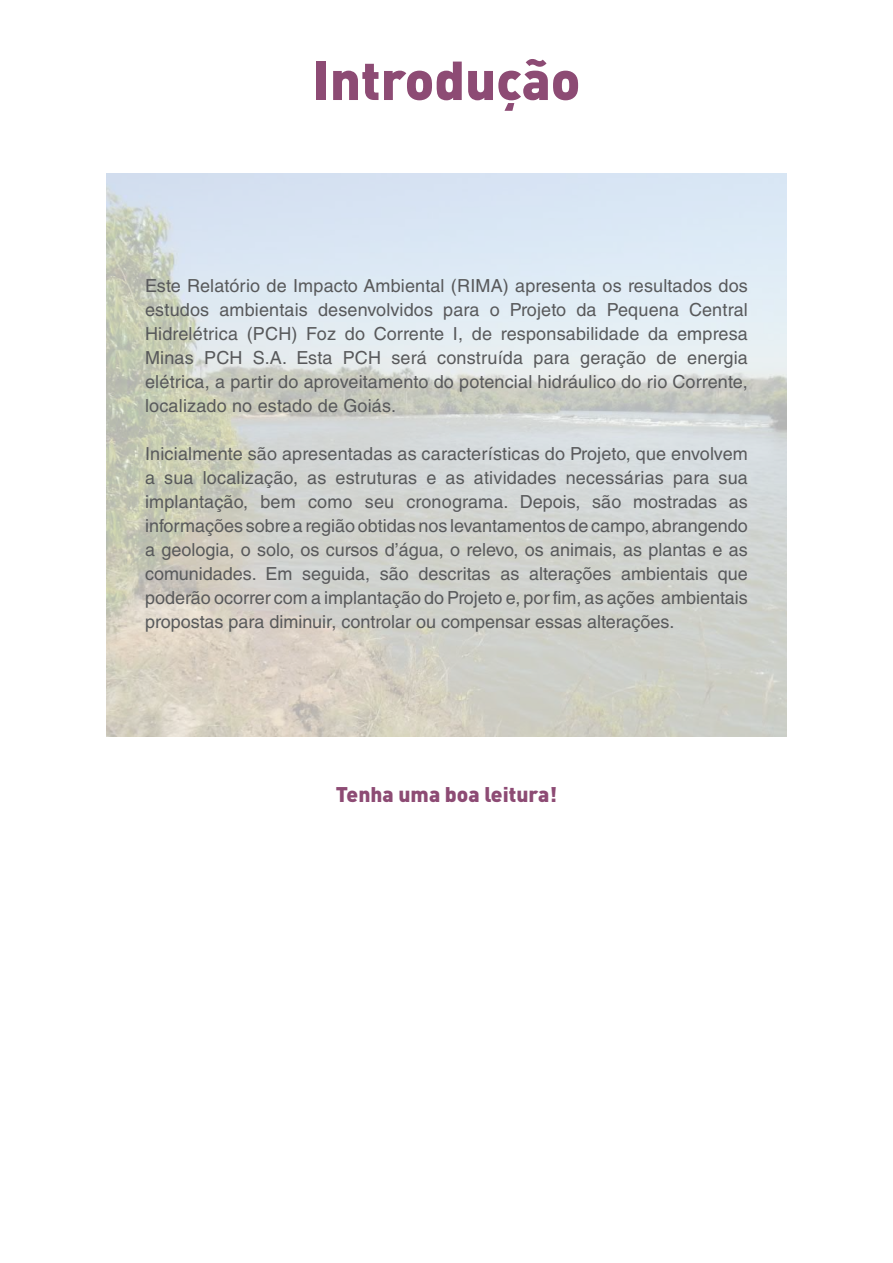
<style>
.page{position:relative;width:893px;height:1263px;background:#fff}
.page>*{position:absolute;margin:0;border:0;box-sizing:border-box;transform-origin:0 0}
.t1{font:900 54px "DIN Pro";color:#8d4b74}
.t2{font:900 21px "DIN Pro";color:#8d4b74}
.t3{font:18px/24px "Helvetica LT Std";color:#58595b;text-align:justify}
</style>
<div class="page">
<img style="left:106px;top:174px;width:681px;height:562px">
<h1 class="t1" style="left:313px;top:44px;width:269px">Introdução</h1>
<p class="t3" style="left:145px;top:273px;width:604px">Este Relatório de Impacto Ambiental (RIMA) apresenta os resultados dos estudos ambientais desenvolvidos para o Projeto da Pequena Central Hidrelétrica (PCH) Foz do Corrente I, de responsabilidade da empresa Minas PCH S.A. Esta PCH será construída para geração de energia elétrica, a partir do aproveitamento do potencial hidráulico do rio Corrente, localizado no estado de Goiás.</p>
<p class="t3" style="left:145px;top:441px;width:604px">Inicialmente são apresentadas as características do Projeto, que envolvem a sua localização, as estruturas e as atividades necessárias para sua implantação, bem como seu cronograma. Depois, são mostradas as informações sobre a região obtidas nos levantamentos de campo, abrangendo a geologia, o solo, os cursos d’água, o relevo, os animais, as plantas e as comunidades. Em seguida, são descritas as alterações ambientais que poderão ocorrer com a implantação do Projeto e, por fim, as ações ambientais propostas para diminuir, controlar ou compensar essas alterações.</p>
<p class="t2" style="left:336px;top:780px;width:223px">Tenha uma boa leitura!</p>
</div>
